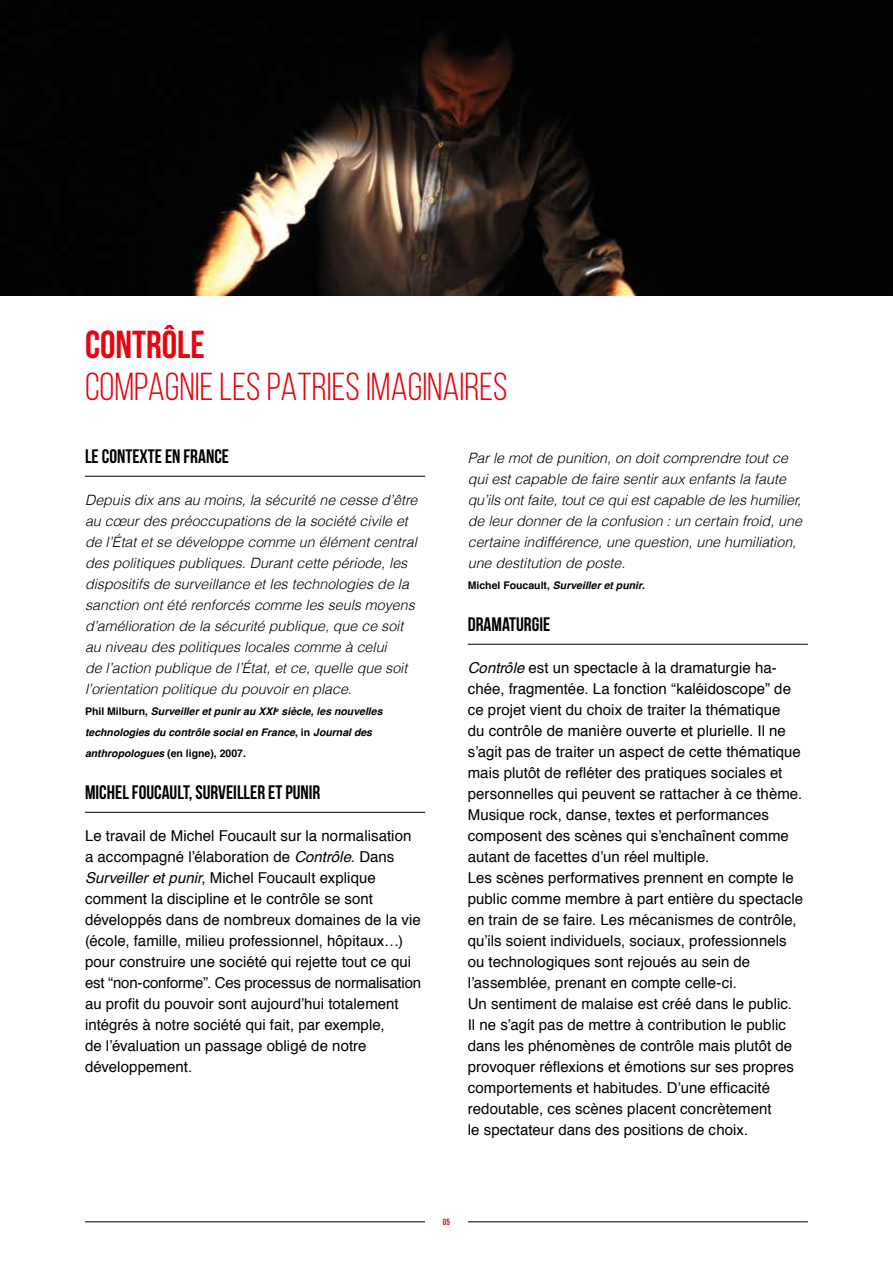
<style>
.page{position:relative;width:893px;height:1263px;background:#fff}
.page>*{position:absolute;margin:0;border:0;box-sizing:border-box;transform-origin:0 0}
.t1{font:39px "Bebas Neue";color:#e30613}
.t2{font:700 39px "Bebas Neue";color:#e30613}
.t3{font:700 19.5px "Bebas Neue";color:#000}
.t4{font:15px/21px "Helvetica";letter-spacing:.005em;color:#000}
.t5{font:italic 300 14.25px/21px "Helvetica";color:#000}
.t6{font:italic 700 10.5px/21px "Helvetica";color:#000}
.t7{font:700 9px "Bebas Neue";color:#e30613}
.s1{font-style:normal}
.s2{font-style:italic}
</style>
<div class="page">
<img style="left:0;top:0;width:893px;height:295px">
<hr style="left:85px;top:1221px;width:723px;height:1px;background:#000">
<div style="left:425px;top:1217px;width:43px;height:9px;background:#fff"></div>
<hr style="left:85px;top:476px;width:340px;height:1px;background:#000">
<hr style="left:85px;top:812px;width:340px;height:1px;background:#000">
<hr style="left:468px;top:644px;width:340px;height:1px;background:#000">
<h1 class="t2" style="left:85px;top:323px;width:16px">CONTR</h1>
<h1 class="t2" style="left:162px;top:323px;width:29px">ÔLE</h1>
<h1 class="t1" style="left:85px;top:366px;width:424px">COMPAGNIE LES PATRIES IMAGINAIRES</h1>
<h2 class="t3" style="left:85px;top:446px;width:146px">LE CONTEXTE EN FRANCE</h2>
<p class="t5" style="left:85px;top:489px;width:334px">Depuis dix ans au moins, la sécurité ne cesse d’être au cœur des préoccupations de la société civile et de l’État et se développe comme un élément central des politiques publiques. Durant cette période, les dispositifs de surveillance et les technologies de la sanction ont été renforcés comme les seuls moyens d’amélioration de la sécurité publique, que ce soit au niveau des politiques locales comme à celui<br>de l’action publique de l’État, et ce, quelle que soit l’orientation politique du pouvoir en place.</p>
<p class="t6" style="left:85px;top:701px;width:299px"><span class="s1">Phil Milburn,</span> Surveiller et punir au XXI<sup>e</sup> siècle, les nouvelles technologies du contrôle social en France<span class="s1">, in</span> Journal des anthropologues <span class="s1">(en ligne), 2007.</span></p>
<h2 class="t3" style="left:85px;top:782px;width:237px">MICHEL FOUCAULT, SURVEILLER ET PUNIR</h2>
<p class="t4" style="left:85px;top:826px;width:338px">Le travail de Michel Foucault sur la normalisation a accompagné l’élaboration de <span class="s2">Contrôle</span>. Dans <span class="s2">Surveiller et punir</span>, Michel Foucault explique comment la discipline et le contrôle se sont développés dans de nombreux domaines de la vie (école, famille, milieu professionnel, hôpitaux…) pour construire une société qui rejette tout ce qui est “non-conforme”. Ces processus de normalisation au profit du pouvoir sont aujourd’hui totalement intégrés à notre société qui fait, par exemple,<br>de l’évaluation un passage obligé de notre développement.</p>
<p class="t5" style="left:468px;top:447px;width:336px">Par le mot de punition, on doit comprendre tout ce qui est capable de faire sentir aux enfants la faute qu’ils ont faite, tout ce qui est capable de les humilier, de leur donner de la confusion : un certain froid, une certaine indifférence, une question, une humiliation, une destitution de poste.</p>
<p class="t6" style="left:468px;top:575px;width:179px"><span class="s1">Michel Foucault,</span> Surveiller et punir<span class="s1">.</span></p>
<h2 class="t3" style="left:468px;top:614px;width:84px">DRAMATURGIE</h2>
<p class="t4" style="left:468px;top:658px;width:337px"><span class="s2">Contrôle</span> est un spectacle à la dramaturgie ha&shy;chée, fragmentée. La fonction “kaléidoscope” de ce projet vient du choix de traiter la thématique<br>du contrôle de manière ouverte et plurielle. Il ne s’agit pas de traiter un aspect de cette thématique mais plutôt de refléter des pratiques sociales et personnelles qui peuvent se rattacher à ce thème.<br>Musique rock, danse, textes et performances composent des scènes qui s’enchaînent comme autant de facettes d’un réel multiple.<br>Les scènes performatives prennent en compte le public comme membre à part entière du spectacle en train de se faire. Les mécanismes de contrôle, qu’ils soient individuels, sociaux, professionnels ou technologiques sont rejoués au sein de l’assemblée, prenant en compte celle-ci.<br>Un sentiment de malaise est créé dans le public.<br>Il ne s’agit pas de mettre à contribution le public dans les phénomènes de contrôle mais plutôt de provoquer réflexions et émotions sur ses propres comportements et habitudes. D’une efficacité redoutable, ces scènes placent concrètement<br>le spectateur dans des positions de choix.</p>
<p class="t7" style="left:443px;top:1217px;width:9px">05</p>
</div>
